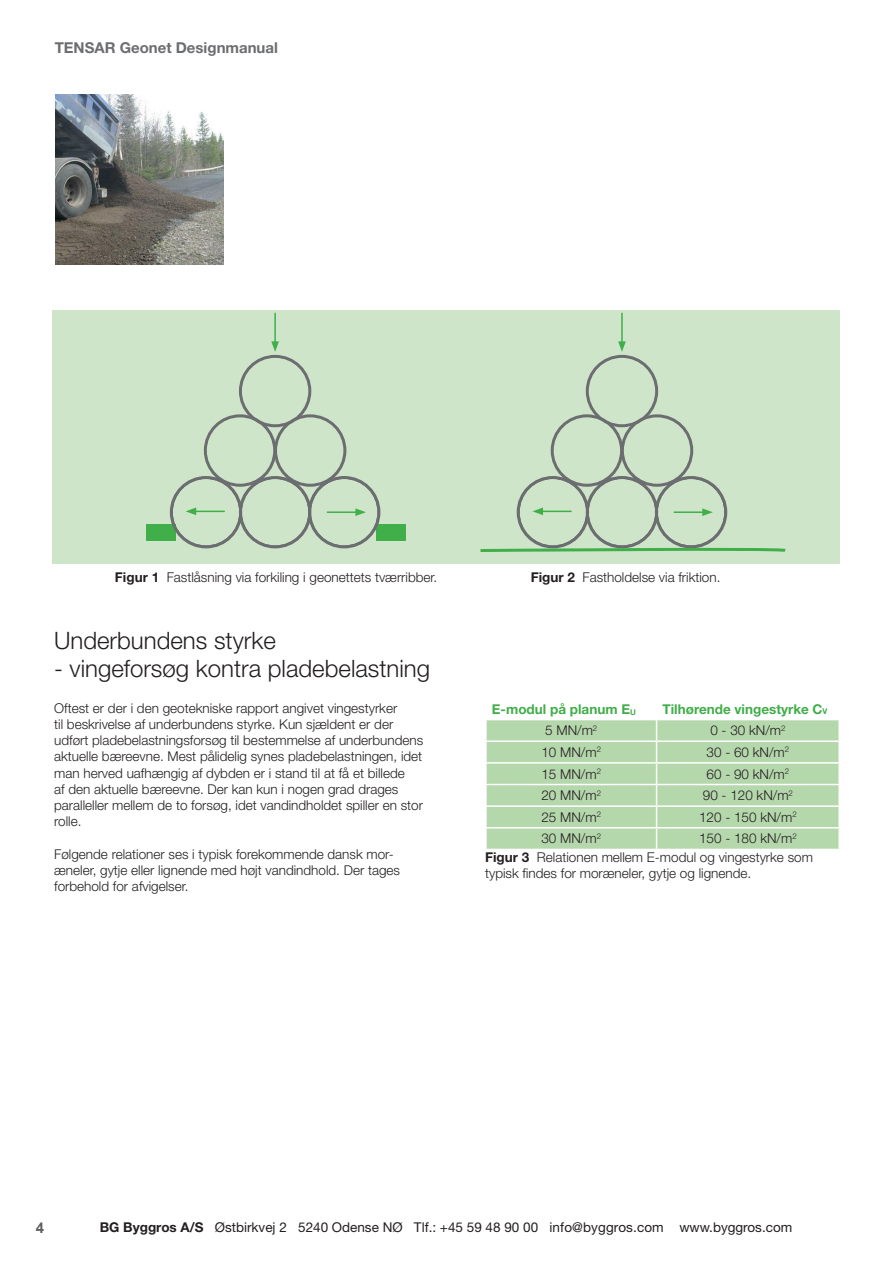
<style>
.page{position:relative;width:893px;height:1263px;background:#fff}
.page>*{position:absolute;margin:0;border:0;box-sizing:border-box;transform-origin:0 0}
.t1{font:300 24px "Helvetica Neue LT Pro";color:#231f20}
.t2{font:700 15px "Helvetica Neue LT Pro";color:#6c6d70}
.t3{font:700 15px "Arial";color:#5f5f62}
.t4{font:300 13.5px/16.2px "Helvetica Neue LT Pro";color:#231f20}
.t5{font:13.5px "Helvetica Neue LT Pro";color:#231f20}
.t6{font:700 13.5px "Helvetica Neue LT Pro";color:#40ae49}
.s1{font-weight:700}
.s2{font-size:7.8px}
</style>
<div class="page">
<div style="left:53px;top:310px;width:787px;height:254px;background:#cfe5c9"></div>
<svg style="left:486px;top:720px;width:353px;height:129px;background:#bad9b1"></svg>
<div style="left:146px;top:525px;width:29px;height:16px;background:#40ae49"></div>
<div style="left:376px;top:525px;width:30px;height:16px;background:#40ae49"></div>
<div style="left:239px;top:355px;width:72px;height:72px;border:3px solid #6c6d70;border-radius:50%"></div>
<div style="left:204px;top:414px;width:72px;height:73px;border:3px solid #6c6d70;border-radius:50%"></div>
<div style="left:274px;top:414px;width:72px;height:73px;border:3px solid #6c6d70;border-radius:50%"></div>
<hr style="left:274px;top:313px;width:2px;height:31px;background:#40ae49">
<svg style="left:271px;top:341px;width:8px;height:11px"></svg>
<svg style="left:171px;top:477px;width:208px;height:70px"></svg>
<div style="left:586px;top:355px;width:72px;height:72px;border:3px solid #6c6d70;border-radius:50%"></div>
<div style="left:551px;top:414px;width:72px;height:73px;border:3px solid #6c6d70;border-radius:50%"></div>
<div style="left:621px;top:414px;width:72px;height:73px;border:3px solid #6c6d70;border-radius:50%"></div>
<hr style="left:621px;top:313px;width:2px;height:31px;background:#40ae49">
<svg style="left:618px;top:341px;width:8px;height:11px"></svg>
<svg style="left:480px;top:477px;width:306px;height:75px"></svg>
<img style="left:55px;top:94px;width:168px;height:170px">
<p class="t2" style="left:55px;top:39px;width:225px">TENSAR Geonet Designmanual</p>
<p class="t4" style="left:115px;top:568px;width:324px"><span class="s1">Figur 1</span> Fastlåsning via forkiling i geonettets tværribber.</p>
<p class="t4" style="left:531px;top:568px;width:191px"><span class="s1">Figur 2</span> Fastholdelse via friktion.</p>
<h1 class="t1" style="left:54px;top:625px;width:223px">Underbundens styrke</h1>
<h1 class="t1" style="left:54px;top:654px;width:378px">- vingeforsøg kontra pladebelastning</h1>
<p class="t4" style="left:54px;top:700px;width:371px">Oftest er der i den geotekniske rapport angivet vingestyrker<br>til beskrivelse af underbundens styrke. Kun sjældent er der udført pladebelastningsforsøg til bestemmelse af underbundens aktuelle bæreevne. Mest pålidelig synes pladebelastningen, idet man herved uafhængig af dybden er i stand til at få et billede<br>af den aktuelle bæreevne. Der kan kun i nogen grad drages paralleller mellem de to forsøg, idet vandindholdet spiller en stor rolle.</p>
<p class="t4" style="left:54px;top:845px;width:347px">Følgende relationer ses i typisk forekommende dansk mor&shy;æneler, gytje eller lignende med højt vandindhold. Der tages forbehold for afvigelser.</p>
<p class="t6" style="left:492px;top:700px;width:146px">E-modul på planum E<sub>U</sub></p>
<p class="t6" style="left:663px;top:700px;width:166px">Tilhørende vingestyrke C<span class="s2">V</span></p>
<p class="t4" style="left:545px;top:722px;width:54px">5 MN/m<sup>2</sup></p>
<p class="t4" style="left:710px;top:722px;width:77px">0 - 30 kN/m<sup>2</sup></p>
<p class="t4" style="left:541px;top:744px;width:61px">10 MN/m<sup>2</sup></p>
<p class="t4" style="left:707px;top:744px;width:84px">30 - 60 kN/m<sup>2</sup></p>
<p class="t4" style="left:541px;top:765px;width:61px">15 MN/m<sup>2</sup></p>
<p class="t4" style="left:707px;top:765px;width:84px">60 - 90 kN/m<sup>2</sup></p>
<p class="t4" style="left:541px;top:787px;width:61px">20 MN/m<sup>2</sup></p>
<p class="t4" style="left:703px;top:787px;width:92px">90 - 120 kN/m<sup>2</sup></p>
<p class="t4" style="left:541px;top:809px;width:61px">25 MN/m<sup>2</sup></p>
<p class="t4" style="left:699px;top:809px;width:99px">120 - 150 kN/m<sup>2</sup></p>
<p class="t4" style="left:541px;top:830px;width:61px">30 MN/m<sup>2</sup></p>
<p class="t4" style="left:485px;top:829px;width:329px;line-height:18.5px;text-indent:214px">150 - 180 kN/m<sup>2<br></sup><span class="s1">Figur 3</span> Relationen mellem E-modul og vingestyrke som</p>
<p class="t4" style="left:485px;top:865px;width:268px">typisk findes for moræneler, gytje og lignende.</p>
<p class="t3" style="left:36px;top:1217px;width:10px">4</p>
<p class="t5" style="left:100px;top:1219px;width:694px"><span class="s1">BG Byggros A/S</span> Østbirkvej 2 5240 Odense NØ Tlf.: +45 59 48 90 00 info@byggros.com www.byggros.com</p>
</div>
